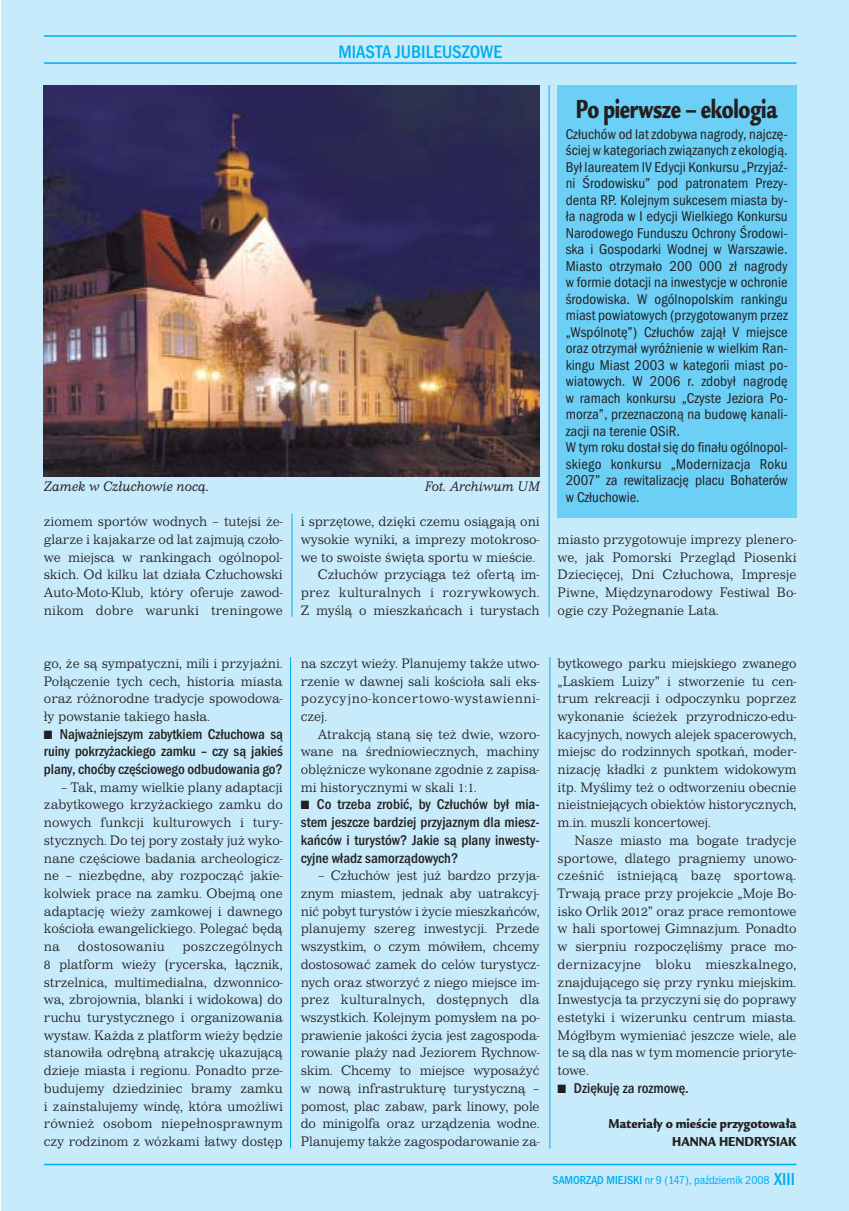
<style>
.page{position:relative;width:849px;height:1211px;background:#fff}
.page>*{position:absolute;margin:0;border:0;box-sizing:border-box;transform-origin:0 0}
.t1{font:27px "Legacy San Itc TEE Ultr";letter-spacing:-.02em;color:#231f1f;scale:.7 1}
.t2{font:500 condensed 18.75px "Franklin Got SC Itc TEE";color:#00adef}
.t3{font:condensed 14.7px/16.5px "Franklin Got Itc TEE";letter-spacing:.005em;color:#231f1f}
.t4{font:500 condensed 14.7px/17.7px "Franklin Got Itc TEE";color:#231f1f;text-align:justify}
.t5{font:14.25px/17.7px "Impressum TEE Ligh";color:#231f1f;text-align:justify;scale:.95 1}
.t6{font:14.25px "Impressum TEE Ligh";letter-spacing:.02em;color:#231f1f;scale:.95 1}
.t7{font:14.25px "Impressum TEE Ligh Ital";color:#231f1f;scale:.95 1}
.t8{font:14.25px "Impressum TEE Ligh";letter-spacing:.045em;color:#231f1f;scale:.95 1}
.t9{font:13.5px/17.7px "Legacy San Itc TEE Ultr";color:#231f1f;text-align:right;scale:.85 1}
.t10{font:condensed 12px "Franklin Got Itc TEE";color:#00adef}
.s1{font-weight:500}
.s2{font-weight:500;font-size:18px}
</style>
<div class="page">
<div style="left:1px;top:0;width:848px;height:1210px;background:#c7ebfb"></div>
<hr style="left:44px;top:1163px;width:753px;height:2px;background:#00adef">
<hr style="left:292px;top:513px;width:1px;height:104px;background:#00adef">
<hr style="left:549px;top:85px;width:1px;height:532px;background:#00adef">
<hr style="left:44px;top:62px;width:753px;height:2px;background:#00adef">
<hr style="left:44px;top:35px;width:753px;height:2px;background:#00adef">
<img style="left:44px;top:85px;width:496px;height:391px">
<div style="left:557px;top:85px;width:240px;height:432px;background:#6ccff6"></div>
<hr style="left:290px;top:657px;width:1px;height:491px;background:#00adef">
<hr style="left:550px;top:657px;width:1px;height:491px;background:#00adef">
<p class="t2" style="left:338px;top:40px;width:165px">MIASTA JUBILEUSZOWE</p>
<p class="t7" style="left:44px;top:480px;width:175px">Zamek w Człuchowie nocą.</p>
<p class="t7" style="left:425px;top:480px;width:123px">Fot. Archiwum UM</p>
<p class="t5" style="left:44px;top:514px;width:253px">ziomem sportów wodnych – tutejsi że&shy;glarze i kajakarze od lat zajmują czoło&shy;we miejsca w rankingach ogólnopol&shy;skich. Od kilku lat działa Człuchowski Auto-Moto-Klub, który oferuje zawod&shy;nikom dobre warunki treningowe</p>
<p class="t5" style="left:301px;top:514px;width:253px;text-align:right">i sprzętowe, dzięki czemu osiągają oni wysokie wyniki, a imprezy motokroso&shy;we to swoiste święta sportu w mieście.<br>Człuchów przyciąga też ofertą im&shy;prez kulturalnych i rozrywkowych.<br>Z myślą o mieszkańcach i turystach</p>
<p class="t1" style="left:576px;top:98px;width:290px">Po pierwsze – ekologia</p>
<p class="t3" style="left:566px;top:127px;width:224px">Człuchów od lat zdobywa nagrody, najczę&shy;ściej w kategoriach związanych z ekologią.<br>Był laureatem IV Edycji Konkursu „Przyjaź&shy;ni Środowisku” pod patronatem Prezy&shy;denta RP. Kolejnym sukcesem miasta by&shy;ła nagroda w I edycji Wielkiego Konkursu Narodowego Funduszu Ochrony Środowi&shy;ska i Gospodarki Wodnej w Warszawie.<br>Miasto otrzymało 200 000 zł nagrody w formie dotacji na inwestycje w ochronie środowiska. W ogólnopolskim rankingu miast powiatowych (przygotowanym przez „Wspólnotę”) Człuchów zajął V miejsce oraz otrzymał wyróżnienie w wielkim Ran&shy;kingu Miast 2003 w kategorii miast po&shy;wiatowych. W 2006 r. zdobył nagrodę w ramach konkursu „Czyste Jeziora Po&shy;morza”, przeznaczoną na budowę kanali&shy;zacji na terenie OSiR.<br>W tym roku dostał się do finału ogólnopol&shy;skiego konkursu „Modernizacja Roku 2007” za rewitalizację placu Bohaterów w Człuchowie.</p>
<p class="t5" style="left:558px;top:531px;width:253px">miasto przygotowuje imprezy plenero&shy;we, jak Pomorski Przegląd Piosenki Dziecięcej, Dni Człuchowa, Impresje Piwne, Międzynarodowy Festiwal Bo&shy;ogie czy Pożegnanie Lata.</p>
<p class="t5" style="left:44px;top:655px;width:253px">go, że są sympatyczni, mili i przyjaźni.<br>Połączenie tych cech, historia miasta oraz różnorodne tradycje spowodowa&shy;ły powstanie takiego hasła.</p>
<p class="t4" style="left:44px;top:726px;width:240px">■ Najważniejszym zabytkiem Człuchowa są ruiny pokrzyżackiego zamku – czy są jakieś plany, choćby częściowego odbudowania go?</p>
<p class="t5" style="left:44px;top:779px;width:253px;text-indent:17px">– Tak, mamy wielkie plany adaptacji zabytkowego krzyżackiego zamku do nowych funkcji kulturowych i tury&shy;stycznych. Do tej pory zostały już wyko&shy;nane częściowe badania archeologicz&shy;ne – niezbędne, aby rozpocząć jakie&shy;kolwiek prace na zamku. Obejmą one adaptację wieży zamkowej i dawnego kościoła ewangelickiego. Polegać będą na</p>
<p class="t5" style="left:44px;top:938px;width:253px;text-indent:139px">poszczególnych 8 platform wieży (rycerska, łącznik, strzelnica, multimedialna, dzwonnico&shy;wa, zbrojownia, blanki i widokowa) do ruchu turystycznego i organizowania wystaw. Każda z platform wieży będzie stanowiła odrębną atrakcję ukazującą dzieje miasta i regionu. Ponadto prze&shy;budujemy dziedziniec bramy zamku i zainstalujemy windę, która umożliwi również osobom niepełnosprawnym czy rodzinom z wózkami łatwy dostęp</p>
<p class="t6" style="left:78px;top:941px;width:93px">dostosowaniu</p>
<p class="t5" style="left:301px;top:655px;width:253px">na szczyt wieży. Planujemy także utwo-</p>
<p class="t5" style="left:301px;top:673px;width:253px">rzenie w dawnej sali kościoła sali eks-</p>
<p class="t8" style="left:301px;top:693px;width:253px">pozycyjno-koncertowo-wystawienni-</p>
<p class="t5" style="left:301px;top:708px;width:29px">czej.</p>
<p class="t5" style="left:318px;top:726px;width:235px">Atrakcją staną się też dwie, wzoro-</p>
<p class="t5" style="left:301px;top:744px;width:253px">wane na średniowiecznych, machiny</p>
<p class="t5" style="left:301px;top:761px;width:253px">oblężnicze wykonane zgodnie z zapisa-</p>
<p class="t5" style="left:301px;top:779px;width:187px">mi historycznymi w skali 1:1.</p>
<p class="t4" style="left:301px;top:797px;width:240px">■ Co trzeba zrobić, by Człuchów był mia&shy;stem jeszcze bardziej przyjaznym dla miesz&shy;kańców i turystów? Jakie są plany inwesty&shy;cyjne władz samorządowych?</p>
<p class="t5" style="left:301px;top:868px;width:253px;text-indent:17px">– Człuchów jest już bardzo przyja&shy;znym miastem, jednak aby uatrakcyj&shy;nić pobyt turystów i życie mieszkańców, planujemy szereg inwestycji. Przede wszystkim, o czym mówiłem, chcemy dostosować zamek do celów turystycz&shy;nych oraz stworzyć z niego miejsce im&shy;prez kulturalnych, dostępnych dla wszystkich. Kolejnym pomysłem na po&shy;prawienie jakości życia jest zagospoda&shy;rowanie plaży nad Jeziorem Rychnow&shy;skim. Chcemy to miejsce wyposażyć w nową infrastrukturę turystyczną – pomost, plac zabaw, park linowy, pole do minigolfa oraz urządzenia wodne.<br>Planujemy także zagospodarowanie za-</p>
<p class="t5" style="left:558px;top:655px;width:253px">bytkowego parku miejskiego zwanego</p>
<p class="t5" style="left:558px;top:673px;width:253px">„Laskiem Luizy” i stworzenie tu cen-</p>
<p class="t5" style="left:558px;top:691px;width:253px">trum rekreacji i odpoczynku poprzez</p>
<p class="t5" style="left:558px;top:708px;width:253px">wykonanie ścieżek przyrodniczo-edu-</p>
<p class="t5" style="left:558px;top:726px;width:253px">kacyjnych, nowych alejek spacerowych,</p>
<p class="t5" style="left:558px;top:744px;width:253px">miejsc do rodzinnych spotkań, moder-</p>
<p class="t5" style="left:558px;top:761px;width:253px">nizację kładki z punktem widokowym</p>
<p class="t5" style="left:558px;top:779px;width:253px">itp. Myślimy też o odtworzeniu obecnie</p>
<p class="t5" style="left:558px;top:797px;width:253px">nieistniejących obiektów historycznych,</p>
<p class="t5" style="left:558px;top:815px;width:163px">m.in. muszli koncertowej.</p>
<p class="t5" style="left:575px;top:832px;width:235px">Nasze miasto ma bogate tradycje</p>
<p class="t5" style="left:558px;top:850px;width:253px">sportowe, dlatego pragniemy unowo-</p>
<p class="t6" style="left:558px;top:870px;width:253px">cześnić istniejącą bazę sportową.</p>
<p class="t5" style="left:558px;top:885px;width:253px">Trwają prace przy projekcie „Moje Bo-</p>
<p class="t5" style="left:558px;top:903px;width:253px">isko Orlik 2012” oraz prace remontowe</p>
<p class="t5" style="left:558px;top:921px;width:253px">w hali sportowej Gimnazjum. Ponadto</p>
<p class="t5" style="left:558px;top:938px;width:253px">w sierpniu rozpoczęliśmy prace mo-</p>
<p class="t6" style="left:558px;top:958px;width:253px">dernizacyjne bloku mieszkalnego,</p>
<p class="t5" style="left:558px;top:974px;width:253px">znajdującego się przy rynku miejskim.</p>
<p class="t5" style="left:558px;top:992px;width:253px">Inwestycja ta przyczyni się do poprawy</p>
<p class="t5" style="left:558px;top:1009px;width:253px">estetyki i wizerunku centrum miasta.</p>
<p class="t5" style="left:558px;top:1027px;width:253px">Mógłbym wymieniać jeszcze wiele, ale</p>
<p class="t5" style="left:558px;top:1045px;width:253px">te są dla nas w tym momencie prioryte-</p>
<p class="t5" style="left:558px;top:1062px;width:34px">towe.</p>
<p class="t4" style="left:558px;top:1080px;width:133px">■ Dziękuję za rozmowę.</p>
<p class="t9" style="left:608px;top:1115px;width:223px">Materiały o mieście przygotowała<br>HANNA HENDRYSIAK</p>
<p class="t10" style="left:553px;top:1175px;width:244px"><span class="s1">SAMORZĄD MIEJSKI</span> nr 9 (147), październik 2008 <span class="s2">XIII</span></p>
</div>
